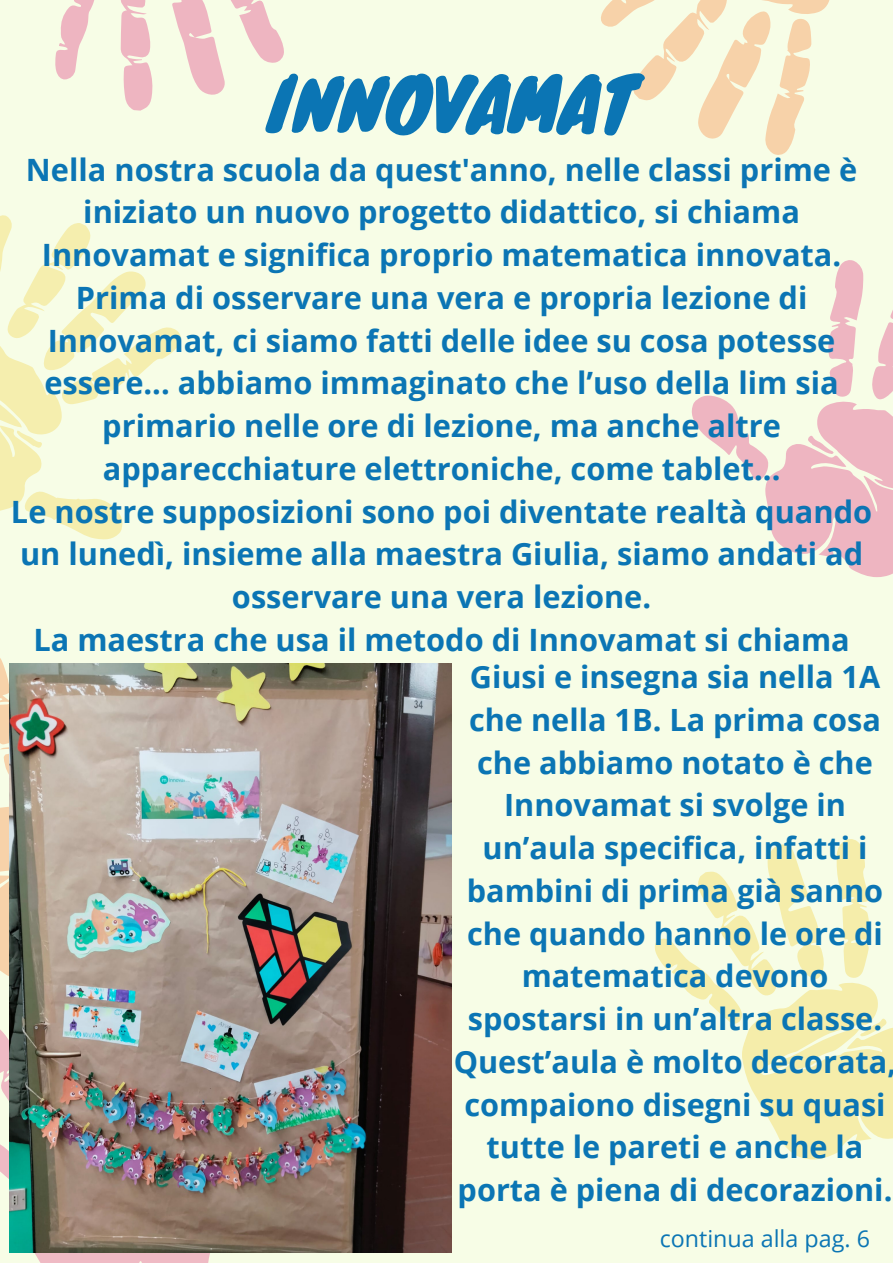
<style>
.page{position:relative;width:893px;height:1263px;background:#f7fde6}
.page>*{position:absolute;margin:0;border:0;box-sizing:border-box;transform-origin:0 0}
.t1{font:72.3px "Knewave";color:#0b75b4}
.t2{font:700 30.75px/42.8px "Open Sans";color:#0b75b4;text-align:center}
.t3{font:700 30.67px/42.8px "Open Sans";color:#0b75b4;text-align:center}
.t4{font:23.25px "Open Sans";color:#0b75b4}
</style>
<div class="page">
<svg style="left:0;top:215px;width:181px;height:325px"></svg>
<svg style="left:654px;top:839px;width:239px;height:321px"></svg>
<svg style="left:691px;top:260px;width:202px;height:317px"></svg>
<svg style="left:55px;top:0;width:229px;height:111px"></svg>
<svg style="left:601px;top:0;width:229px;height:155px"></svg>
<svg style="left:0;top:658px;width:305px;height:605px"></svg>
<img style="left:10px;top:664px;width:441px;height:588px">
<h1 class="t1" style="left:267px;top:45px;width:370px">INNOVAMAT</h1>
<p class="t2" style="left:11px;top:147px;width:862px">Nella nostra scuola da quest'anno, nelle classi prime è iniziato un nuovo progetto didattico, si chiama Innovamat e significa proprio matematica innovata.<br>Prima di osservare una vera e propria lezione di Innovamat, ci siamo fatti delle idee su cosa potesse essere... abbiamo immaginato che l’uso della lim sia primario nelle ore di lezione, ma anche altre apparecchiature elettroniche, come tablet...<br>Le nostre supposizioni sono poi diventate realtà quando un lunedì, insieme alla maestra Giulia, siamo andati ad osservare una vera lezione.<br>La maestra che usa il metodo di Innovamat si chiama</p>
<p class="t3" style="left:454px;top:655px;width:444px">Giusi e insegna sia nella 1A che nella 1B. La prima cosa che abbiamo notato è che<br>Innovamat si svolge in un’aula specifica, infatti i bambini di prima già sanno che quando hanno le ore di matematica devono spostarsi in un’altra classe.<br>Quest’aula è molto decorata, compaiono disegni su quasi tutte le pareti e anche la porta è piena di decorazioni.</p>
<h2 class="t4" style="left:660px;top:1222px;width:212px">continua alla pag. 6</h2>
</div>
